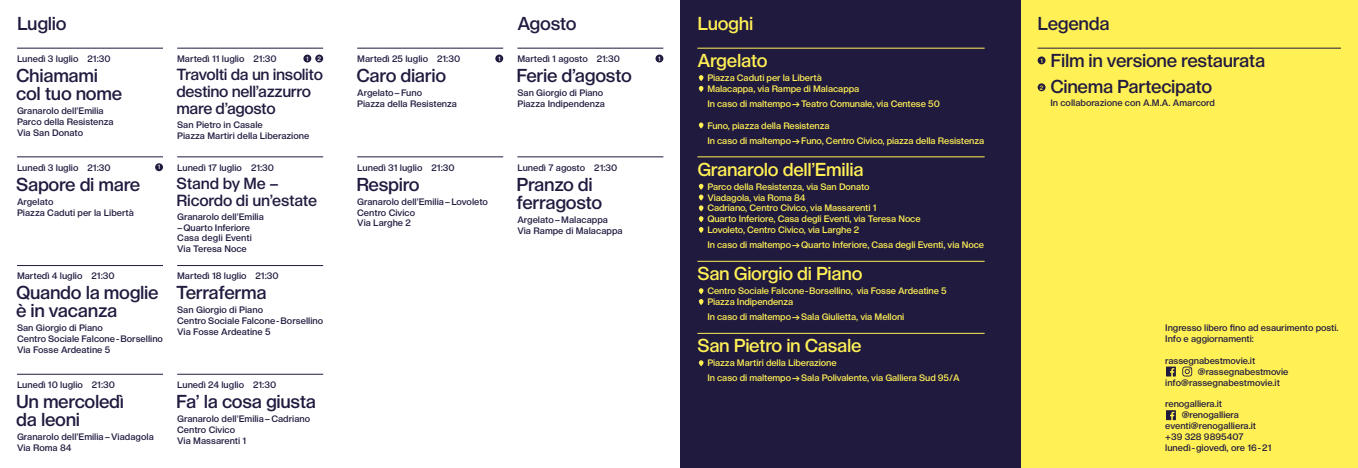
<style>
.page{position:relative;width:1358px;height:468px;background:#fff}
.page>*{position:absolute;margin:0;border:0;box-sizing:border-box;transform-origin:0 0}
.t1{font:500 18px/18px "Seagal";letter-spacing:-.02em;color:#211a3f}
.t2{font:500 18px/37px "Seagal";letter-spacing:-.02em;color:#fff155}
.t3{font:500 15.5px/17px "Seagal";letter-spacing:-.025em;color:#211a3f}
.t4{font:500 9px/10.8px "Seagal";color:#211a3f}
.t5{font:500 9px/10.8px "Seagal";letter-spacing:-.01em;color:#fff155}
.t6{font:500 6px "Seagal";color:#fff}
.t7{font:500 6px "Seagal";color:#fff155}
</style>
<div class="page">
<hr style="left:17px;top:48px;width:146px;height:1px;background:#211a3f">
<hr style="left:177px;top:265px;width:146px;height:1px;background:#211a3f">
<hr style="left:177px;top:374px;width:146px;height:1px;background:#211a3f">
<hr style="left:17px;top:265px;width:146px;height:1px;background:#211a3f">
<hr style="left:177px;top:157px;width:146px;height:1px;background:#211a3f">
<hr style="left:177px;top:48px;width:146px;height:1px;background:#211a3f">
<hr style="left:17px;top:157px;width:146px;height:1px;background:#211a3f">
<hr style="left:17px;top:374px;width:146px;height:1px;background:#211a3f">
<hr style="left:357px;top:157px;width:146px;height:1px;background:#211a3f">
<hr style="left:517px;top:48px;width:146px;height:1px;background:#211a3f">
<hr style="left:357px;top:48px;width:146px;height:1px;background:#211a3f">
<div style="left:1020px;top:0;width:338px;height:468px;background:#fff155"></div>
<div style="left:1037px;top:56px;width:8px;height:8px;background:#211a3f;border-radius:50%"></div>
<div style="left:1037px;top:83px;width:8px;height:8px;background:#211a3f;border-radius:50%"></div>
<hr style="left:1037px;top:48px;width:304px;height:1px;background:#211a3f">
<div style="left:680px;top:0;width:340px;height:468px;background:#211a3f"></div>
<hr style="left:697px;top:48px;width:287px;height:1px;background:#fff155">
<hr style="left:697px;top:157px;width:287px;height:1px;background:#fff155">
<hr style="left:697px;top:261px;width:287px;height:1px;background:#fff155">
<hr style="left:697px;top:333px;width:287px;height:1px;background:#fff155">
<svg style="left:699px;top:75px;width:4px;height:17px"></svg>
<svg style="left:699px;top:122px;width:4px;height:7px"></svg>
<svg style="left:699px;top:184px;width:4px;height:49px"></svg>
<svg style="left:699px;top:288px;width:4px;height:17px"></svg>
<svg style="left:699px;top:360px;width:4px;height:6px"></svg>
<svg style="left:1166px;top:366px;width:10px;height:10px"></svg>
<svg style="left:1166px;top:410px;width:10px;height:10px"></svg>
<svg style="left:1182px;top:366px;width:10px;height:10px"></svg>
<hr style="left:517px;top:157px;width:146px;height:1px;background:#211a3f">
<div style="left:155px;top:163px;width:8px;height:8px;background:#211a3f;border-radius:50%"></div>
<div style="left:655px;top:55px;width:8px;height:7px;background:#211a3f;border-radius:50%"></div>
<div style="left:495px;top:55px;width:8px;height:7px;background:#211a3f;border-radius:50%"></div>
<div style="left:315px;top:55px;width:8px;height:7px;background:#211a3f;border-radius:50%"></div>
<div style="left:303px;top:55px;width:8px;height:7px;background:#211a3f;border-radius:50%"></div>
<h1 class="t1" style="left:17px;top:14px;width:51px">Luglio</h1>
<p class="t4" style="left:17px;top:53px;width:95px">Lunedì 3 luglio 21:30</p>
<h1 class="t1" style="left:16px;top:66px;width:108px">Chiamami col tuo nome</h1>
<p class="t4" style="left:17px;top:105px;width:98px">Granarolo dell’Emilia<br>Parco della Resistenza<br>Via San Donato</p>
<p class="t4" style="left:17px;top:162px;width:95px">Lunedì 3 luglio 21:30</p>
<h1 class="t1" style="left:16px;top:175px;width:126px">Sapore di mare</h1>
<p class="t4" style="left:17px;top:196px;width:118px">Argelato<br>Piazza Caduti per la Libertà</p>
<p class="t6" style="left:158px;top:163px;width:4px">1</p>
<p class="t4" style="left:17px;top:270px;width:99px">Martedì 4 luglio 21:30</p>
<h1 class="t1" style="left:16px;top:283px;width:144px">Quando la moglie è in vacanza</h1>
<p class="t4" style="left:17px;top:322px;width:147px">San Giorgio di Piano<br>Centro Sociale Falcone - Borsellino<br>Via Fosse Ardeatine 5</p>
<p class="t4" style="left:17px;top:379px;width:99px">Lunedì 10 luglio 21:30</p>
<h1 class="t1" style="left:16px;top:392px;width:109px">Un mercoledì da leoni</h1>
<p class="t4" style="left:17px;top:431px;width:138px">Granarolo dell’Emilia – Viadagola<br>Via Roma 84</p>
<h1 class="t1" style="left:517px;top:14px;width:61px">Agosto</h1>
<p class="t4" style="left:177px;top:53px;width:101px">Martedì 11 luglio 21:30</p>
<h2 class="t3" style="left:176px;top:65px;width:148px">Travolti da un insolito destino nell’azzurro mare d’agosto</h2>
<p class="t4" style="left:177px;top:119px;width:134px">San Pietro in Casale<br>Piazza Martiri della Liberazione</p>
<p class="t4" style="left:357px;top:53px;width:104px">Martedì 25 luglio 21:30</p>
<h1 class="t1" style="left:356px;top:66px;width:91px">Caro diario</h1>
<p class="t4" style="left:357px;top:87px;width:101px">Argelato – Funo<br>Piazza della Resistenza</p>
<p class="t4" style="left:517px;top:53px;width:104px">Martedì 1 agosto 21:30</p>
<h1 class="t1" style="left:516px;top:66px;width:117px">Ferie d’agosto</h1>
<p class="t4" style="left:517px;top:87px;width:89px">San Giorgio di Piano<br>Piazza Indipendenza</p>
<p class="t6" style="left:306px;top:54px;width:4px">1</p>
<p class="t6" style="left:317px;top:54px;width:5px">2</p>
<p class="t6" style="left:498px;top:54px;width:4px">1</p>
<p class="t6" style="left:658px;top:54px;width:4px">1</p>
<p class="t4" style="left:177px;top:162px;width:98px">Lunedì 17 luglio 21:30</p>
<h2 class="t3" style="left:176px;top:174px;width:142px">Stand by Me –<br>Ricordo di un’estate</h2>
<p class="t4" style="left:177px;top:211px;width:88px">Granarolo dell’Emilia</p>
<p class="t4" style="left:177px;top:222px;width:76px">– Quarto Inferiore<br>Casa degli Eventi<br>Via Teresa Noce</p>
<p class="t4" style="left:177px;top:270px;width:103px">Martedì 18 luglio 21:30</p>
<h1 class="t1" style="left:176px;top:283px;width:92px">Terraferma</h1>
<p class="t4" style="left:177px;top:304px;width:147px">San Giorgio di Piano<br>Centro Sociale Falcone - Borsellino<br>Via Fosse Ardeatine 5</p>
<p class="t4" style="left:177px;top:379px;width:100px">Lunedì 24 luglio 21:30</p>
<h1 class="t1" style="left:176px;top:392px;width:141px">Fa’ la cosa giusta</h1>
<p class="t4" style="left:177px;top:413px;width:135px">Granarolo dell’Emilia – Cadriano<br>Centro Civico<br>Via Massarenti 1</p>
<p class="t4" style="left:357px;top:162px;width:99px">Lunedì 31 luglio 21:30</p>
<h1 class="t1" style="left:356px;top:175px;width:65px">Respiro</h1>
<p class="t4" style="left:357px;top:196px;width:132px">Granarolo dell’Emilia – Lovoleto<br>Centro Civico<br>Via Larghe 2</p>
<p class="t4" style="left:517px;top:162px;width:101px">Lunedì 7 agosto 21:30</p>
<h1 class="t1" style="left:516px;top:175px;width:87px">Pranzo di ferragosto</h1>
<p class="t4" style="left:517px;top:214px;width:107px">Argelato – Malacappa<br>Via Rampe di Malacappa</p>
<h1 class="t2" style="left:697px;top:5px;width:72px">Luoghi<br>Argelato</h1>
<p class="t5" style="left:707px;top:72px;width:153px">Piazza Caduti per la Libertà<br>Malacappa, via Rampe di Malacappa</p>
<p class="t5" style="left:707px;top:98px;width:234px">In caso di maltempo → Teatro Comunale, via Centese 50</p>
<p class="t5" style="left:707px;top:118px;width:278px;line-height:15px">Funo, piazza della Resistenza<br>In caso di maltempo → Funo, Centro Civico, piazza della Resistenza</p>
<h1 class="t2" style="left:697px;top:150px;width:168px">Granarolo dell’Emilia</h1>
<p class="t5" style="left:707px;top:181px;width:215px">Parco della Resistenza, via San Donato<br>Viadagola, via Roma 84<br>Cadriano, Centro Civico, via Massarenti 1<br>Quarto Inferiore, Casa degli Eventi, via Teresa Noce Lovoleto, Centro Civico, via Larghe 2</p>
<p class="t5" style="left:707px;top:239px;width:278px">In caso di maltempo → Quarto Inferiore, Casa degli Eventi, via Noce</p>
<h1 class="t2" style="left:697px;top:255px;width:167px">San Giorgio di Piano</h1>
<p class="t5" style="left:707px;top:285px;width:241px">Centro Sociale Falcone - Borsellino, via Fosse Ardeatine 5<br>Piazza Indipendenza</p>
<p class="t5" style="left:707px;top:311px;width:198px">In caso di maltempo → Sala Giulietta, via Melloni</p>
<h1 class="t2" style="left:697px;top:327px;width:166px">San Pietro in Casale</h1>
<p class="t5" style="left:707px;top:355px;width:254px;line-height:15px">Piazza Martiri della Liberazione<br>In caso di maltempo → Sala Polivalente, via Galliera Sud 95/A</p>
<h1 class="t1" style="left:1050px;top:5px;width:217px;line-height:37px;text-indent:-13px">Legenda<br>Film in versione restaurata</h1>
<h1 class="t1" style="left:1050px;top:77px;width:164px">Cinema Partecipato</h1>
<p class="t4" style="left:1050px;top:97px;width:166px">In collaborazione con A.M.A. Amarcord</p>
<p class="t7" style="left:1040px;top:56px;width:4px">1</p>
<p class="t7" style="left:1040px;top:83px;width:5px">2</p>
<p class="t4" style="left:1165px;top:322px;width:175px">Ingresso libero fino ad esaurimento posti.<br>Info e aggiornamenti:</p>
<p class="t4" style="left:1165px;top:355px;width:91px">rassegnabestmovie.it</p>
<p class="t4" style="left:1198px;top:366px;width:92px">@rassegnabestmovie</p>
<p class="t4" style="left:1165px;top:377px;width:116px">info@rassegnabestmovie.it</p>
<p class="t4" style="left:1165px;top:398px;width:58px">renogalliera.it</p>
<p class="t4" style="left:1182px;top:409px;width:59px">@renogalliera</p>
<p class="t4" style="left:1165px;top:420px;width:92px">eventi@renogalliera.it</p>
<p class="t4" style="left:1165px;top:431px;width:80px">+39 328 9895407</p>
<p class="t4" style="left:1165px;top:442px;width:108px">lunedì - giovedì, ore 16 - 21</p>
</div>
